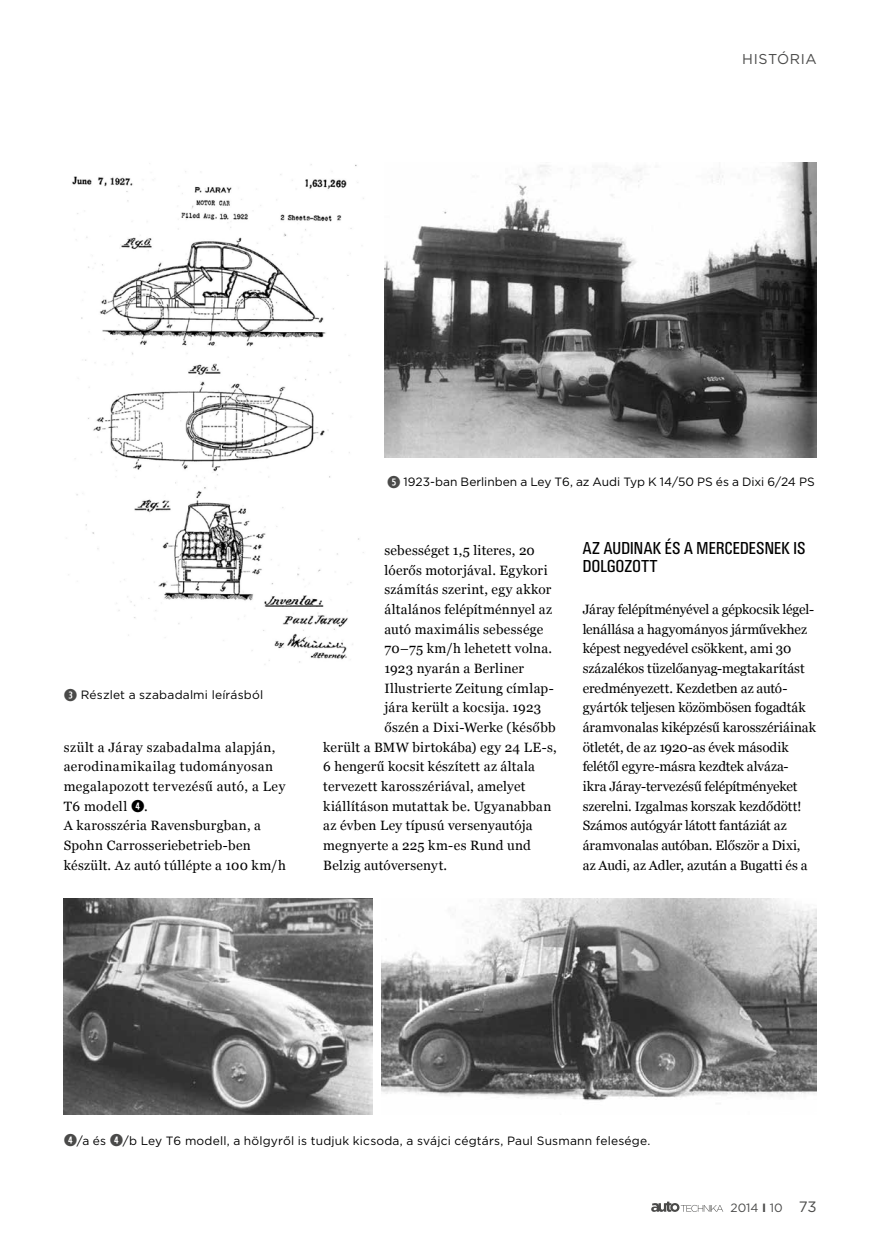
<style>
.page{position:relative;width:872px;height:1246px;background:#fff}
.page>*{position:absolute;margin:0;border:0;box-sizing:border-box;transform-origin:0 0}
.t1{font:18px/18px "U001 Con";letter-spacing:.015em;color:#000}
.t2{font:14.25px "Gotham";letter-spacing:.04em;color:#4a4a49}
.t3{font:13.5px/19.6px "Georgia";letter-spacing:.01em;color:#000}
.t4{font:12px "Gotham";letter-spacing:.01em;color:#000}
.t5{font:12px "Gotham";color:#4a4a49}
.s1{font-family:"Combi Numerals Ltd";font-size:16.5px;color:#4a4a49}
.s2{font-family:"Combi Numerals Ltd";font-size:16.5px}
.s3{font-weight:700}
.s4{font-size:15px}
</style>
<div class="page">
<svg style="left:651px;top:1201px;width:72px;height:11px"></svg>
<img style="left:68px;top:163px;width:296px;height:502px">
<img style="left:64px;top:898px;width:308px;height:217px">
<img style="left:381px;top:898px;width:435px;height:203px">
<img style="left:385px;top:162px;width:431px;height:295px">
<p class="t2" style="left:742px;top:50px;width:76px">HISTÓRIA</p>
<p class="t4" style="left:64px;top:687px;width:201px"><span class="s1">➌</span> Részlet a szabadalmi leírásból</p>
<p class="t3" style="left:64px;top:736px;width:224px">szült a Járay szabadalma alapján, aerodinamikailag tudományosan megalapozott tervezésű autó, a Ley<br>T6 modell <span class="s2">➍</span>.<br>A karosszéria Ravensburgban, a<br>Spohn Carrosseriebetrieb-ben készült. Az autó túllépte a 100 km/h</p>
<p class="t4" style="left:387px;top:474px;width:429px"><span class="s1">➎</span> 1923-ban Berlinben a Ley T6, az Audi Typ K 14/50 PS és a Dixi 6/24 PS</p>
<p class="t3" style="left:384px;top:540px;width:152px">sebességet 1,5 literes, 20</p>
<p class="t3" style="left:384px;top:560px;width:165px">lóerős motorjával. Egykori</p>
<p class="t3" style="left:384px;top:579px;width:168px">számítás szerint, egy akkor</p>
<p class="t3" style="left:384px;top:599px;width:169px">általános felépítménnyel az</p>
<p class="t3" style="left:384px;top:619px;width:160px">autó maximális sebessége</p>
<p class="t3" style="left:384px;top:638px;width:169px">70–75 km/h lehetett volna.</p>
<p class="t3" style="left:384px;top:658px;width:141px">1923 nyarán a Berliner</p>
<p class="t3" style="left:384px;top:678px;width:171px">Illustrierte Zeitung címlap-</p>
<p class="t3" style="left:384px;top:697px;width:158px">jára került a kocsija. 1923</p>
<p class="t3" style="left:384px;top:717px;width:173px">őszén a Dixi-Werke (később</p>
<p class="t3" style="left:323px;top:737px;width:235px">került a BMW birtokába) egy 24 LE-s,</p>
<p class="t3" style="left:323px;top:756px;width:213px">6 hengerű kocsit készített az általa</p>
<p class="t3" style="left:323px;top:776px;width:204px">tervezett karosszériával, amelyet</p>
<p class="t3" style="left:323px;top:796px;width:230px">kiállításon mutattak be. Ugyanabban</p>
<p class="t3" style="left:323px;top:815px;width:211px">az évben Ley típusú versenyautója</p>
<p class="t3" style="left:323px;top:835px;width:209px">megnyerte a 225 km-es Rund und</p>
<p class="t3" style="left:323px;top:855px;width:125px">Belzig autóversenyt.</p>
<h1 class="t1" style="left:583px;top:539px;width:224px">AZ AUDINAK ÉS A MERCEDESNEK IS<br>DOLGOZOTT</h1>
<p class="t3" style="left:583px;top:599px;width:235px">Járay felépítményével a gépkocsik légel&shy;lenállása a hagyományos járművekhez képest negyedével csökkent, ami 30 százalékos tüzelőanyag-megtakarítást eredményezett. Kezdetben az autó&shy;gyártók teljesen közömbösen fogadták áramvonalas kiképzésű karosszériáinak ötletét, de az 1920-as évek második felétől egyre-másra kezdtek alváza-<br>ikra Járay-tervezésű felépítményeket szerelni. Izgalmas korszak kezdődött!<br>Számos autógyár látott fantáziát az áramvonalas autóban. Először a Dixi, az Audi, az Adler, azután a Bugatti és a</p>
<p class="t4" style="left:64px;top:1133px;width:588px"><span class="s1">➍</span>/a és <span class="s1">➍</span>/b Ley T6 modell, a hölgyről is tudjuk kicsoda, a svájci cégtárs, Paul Susmann felesége.</p>
<p class="t5" style="left:730px;top:1200px;width:88px">2014 <span class="s3">I</span> 10 <span class="s4">73</span></p>
</div>
